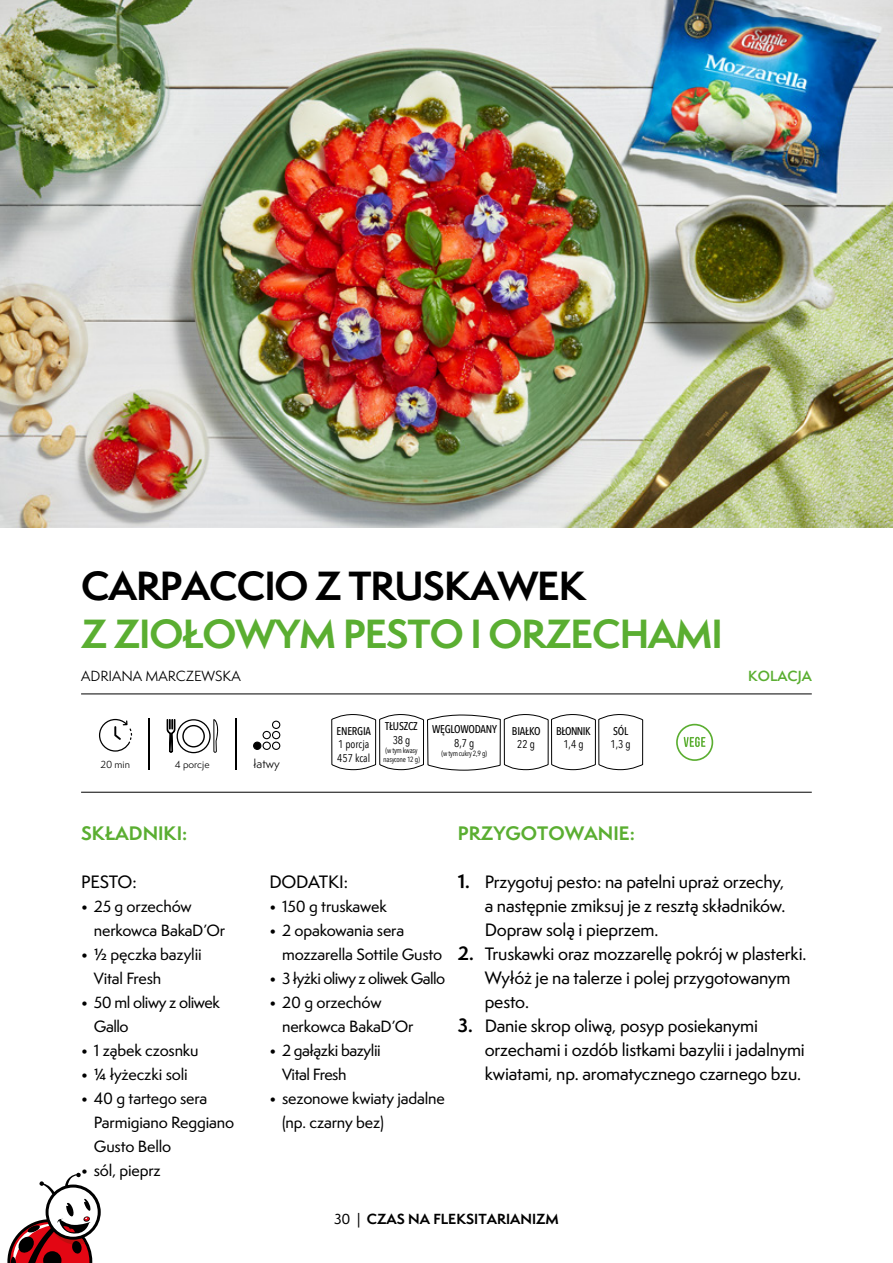
<style>
.page{position:relative;width:893px;height:1263px;background:#fff}
.page>*{position:absolute;margin:0;border:0;box-sizing:border-box;transform-origin:0 0}
.t1{font:700 37.5px "Semplicita Pro";letter-spacing:-.03em;color:#5aae31}
.t2{font:700 37.5px "Semplicita Pro";letter-spacing:-.03em;color:#000}
.t3{font:700 18px "Semplicita Pro";color:#5aae31}
.t4{font:500 16.5px/24px "Semplicita Pro";letter-spacing:-.01em;color:#000}
.t5{font:500 15px/24px "Semplicita Pro";letter-spacing:-.01em;color:#000}
.t6{font:500 15px/24px "Semplicita Pro";letter-spacing:-.03em;color:#000}
.t7{font:500 15px "Semplicita Pro";letter-spacing:-.04em;color:#000}
.t8{font:700 13.5px "Semplicita Pro";color:#000}
.t9{font:13.5px "Semplicita Pro";color:#000}
.t10{font:600 13.5px "Semplicita Pro";color:#5aae31}
.t11{font:11.4px "Semplicita Pro";color:#000}
.t12{font:500 11.25px "Avenir Next Condensed";letter-spacing:-.02em;color:#000}
.t13{font:11.25px/13.5px "Avenir Next Condensed";color:#000}
.t14{font:500 11.25px "Avenir Next Condensed";letter-spacing:-.045em;color:#000}
.t15{font:9.6px "Semplicita Pro";color:#000}
.t16{font:7.5px/9px "Avenir Next Condensed";letter-spacing:-.03em;color:#000}
.s1{font-weight:700;font-size:18px}
.s2{font-weight:500}
</style>
<div class="page">
<svg style="left:99px;top:719px;width:33px;height:33px"></svg>
<svg style="left:7px;top:1172px;width:94px;height:91px"></svg>
<hr style="left:81px;top:792px;width:731px;height:1px;background:#000">
<hr style="left:81px;top:694px;width:731px;height:1px;background:#000">
<div style="left:254px;top:742px;width:7px;height:7px;background:#000;border-radius:50%"></div>
<div style="left:253px;top:741px;width:8px;height:9px;border:1px solid #000;border-radius:50%"></div>
<div style="left:263px;top:741px;width:8px;height:9px;border:1px solid #000;border-radius:50%"></div>
<div style="left:272px;top:741px;width:8px;height:9px;border:1px solid #000;border-radius:50%"></div>
<div style="left:263px;top:731px;width:8px;height:8px;border:1px solid #000;border-radius:50%"></div>
<div style="left:272px;top:731px;width:8px;height:8px;border:1px solid #000;border-radius:50%"></div>
<div style="left:272px;top:721px;width:8px;height:8px;border:1px solid #000;border-radius:50%"></div>
<hr style="left:148px;top:719px;width:2px;height:51px;background:#000">
<hr style="left:235px;top:719px;width:1px;height:51px;background:#000">
<svg style="left:167px;top:719px;width:51px;height:34px"></svg>
<svg style="left:676px;top:724px;width:37px;height:37px"></svg>
<img style="left:0;top:0;width:893px;height:528px">
<img style="left:331px;top:11px;width:313px;height:782px">
<h1 class="t2" style="left:81px;top:558px;width:507px">CARPACCIO Z TRUSKAWEK</h1>
<h1 class="t1" style="left:81px;top:606px;width:643px">Z ZIOŁOWYM PESTO I ORZECHAMI</h1>
<p class="t9" style="left:81px;top:666px;width:161px">ADRIANA MARCZEWSKA</p>
<p class="t10" style="left:748px;top:666px;width:65px">KOLACJA</p>
<p class="t15" style="left:100px;top:758px;width:31px">20 min</p>
<p class="t15" style="left:175px;top:758px;width:36px">4 porcje</p>
<p class="t11" style="left:253px;top:755px;width:28px">łatwy</p>
<p class="t12" style="left:337px;top:724px;width:36px">ENERGIA</p>
<p class="t13" style="left:337px;top:738px;width:35px">1 porcja<br>457 kcal</p>
<p class="t12" style="left:385px;top:719px;width:34px">TŁUSZCZ</p>
<p class="t13" style="left:393px;top:733px;width:19px">38 g</p>
<p class="t16" style="left:383px;top:745px;width:38px">(w tym kwasy nasycone 12 g)</p>
<p class="t12" style="left:432px;top:722px;width:66px">WĘGLOWODANY</p>
<p class="t13" style="left:454px;top:736px;width:22px">8,7 g</p>
<p class="t16" style="left:442px;top:748px;width:47px">(w tym cukry 2,9 g)</p>
<p class="t12" style="left:512px;top:724px;width:30px">BIAŁKO</p>
<p class="t13" style="left:517px;top:738px;width:19px">22 g</p>
<p class="t14" style="left:556px;top:724px;width:36px">BŁONNIK</p>
<p class="t13" style="left:563px;top:738px;width:22px">1,4 g</p>
<p class="t12" style="left:613px;top:724px;width:17px">SÓL</p>
<p class="t13" style="left:611px;top:738px;width:22px">1,3 g</p>
<p class="t3" style="left:81px;top:820px;width:108px">SKŁADNIKI:</p>
<p class="t4" style="left:81px;top:870px;width:57px">PESTO:</p>
<p class="t5" style="left:94px;top:894px;width:133px;text-indent:-13px">• 25 g orzechów nerkowca BakaD’Or</p>
<p class="t5" style="left:94px;top:942px;width:109px;text-indent:-13px">• ½ pęczka bazylii<br>Vital Fresh</p>
<p class="t6" style="left:94px;top:990px;width:128px;text-indent:-13px">• 50 ml oliwy z oliwek<br>Gallo</p>
<p class="t5" style="left:81px;top:1038px;width:119px">• 1 ząbek czosnku</p>
<p class="t5" style="left:81px;top:1062px;width:108px">• ¼ łyżeczki soli</p>
<p class="t5" style="left:94px;top:1086px;width:142px;text-indent:-13px">• 40 g tartego sera<br>Parmigiano Reggiano<br>Gusto Bello</p>
<p class="t5" style="left:81px;top:1158px;width:81px">• sól, pieprz</p>
<p class="t4" style="left:269px;top:870px;width:80px">DODATKI:</p>
<p class="t5" style="left:269px;top:894px;width:119px">• 150 g truskawek</p>
<p class="t5" style="left:282px;top:918px;width:162px;text-indent:-13px">• 2 opakowania sera mozzarella Sottile Gusto</p>
<p class="t7" style="left:269px;top:968px;width:177px">• 3 łyżki oliwy z oliwek Gallo</p>
<p class="t5" style="left:282px;top:990px;width:133px;text-indent:-13px">• 20 g orzechów nerkowca BakaD’Or</p>
<p class="t6" style="left:282px;top:1038px;width:100px;text-indent:-13px">• 2 gałązki bazylii<br>Vital Fresh</p>
<p class="t5" style="left:282px;top:1086px;width:164px;text-indent:-13px">• sezonowe kwiaty jadalne (np. czarny bez)</p>
<p class="t3" style="left:458px;top:820px;width:179px">PRZYGOTOWANIE:</p>
<p class="t4" style="left:485px;top:870px;width:302px;text-align:justify;text-indent:-27px"><span class="s1">1.</span> Przygotuj pesto: na patelni upraż orzechy, a następnie zmiksuj je z resztą składników.<br>Dopraw solą i pieprzem.</p>
<p class="t4" style="left:485px;top:942px;width:323px;text-indent:-27px"><span class="s1">2.</span> Truskawki oraz mozzarellę pokrój w plasterki.<br>Wyłóż je na talerze i polej przygotowanym pesto.</p>
<p class="t4" style="left:485px;top:1014px;width:322px;text-indent:-27px"><span class="s1">3.</span> Danie skrop oliwą, posyp posiekanymi orzechami i ozdób listkami bazylii i jadalnymi kwiatami, np. aromatycznego czarnego bzu.</p>
<p class="t8" style="left:334px;top:1209px;width:226px"><span class="s2">30 |</span> CZAS NA FLEKSITARIANIZM</p>
</div>
